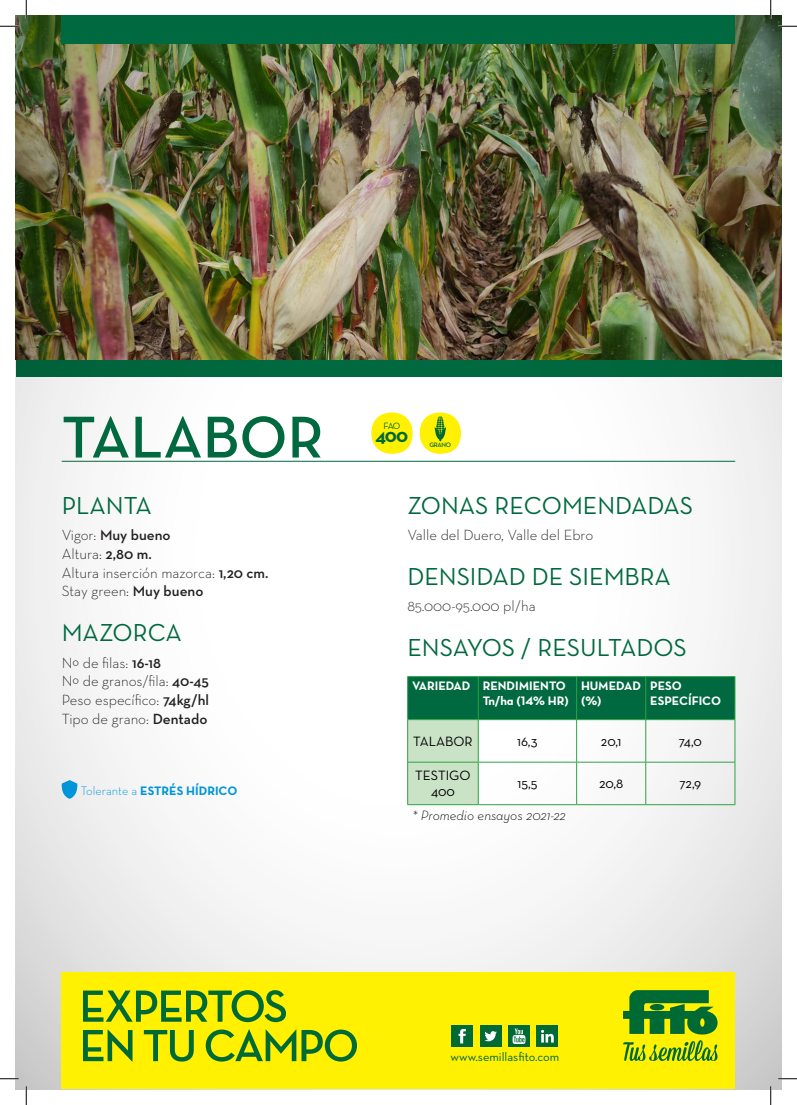
<style>
.page{position:relative;width:797px;height:1105px;background:#fff}
.page>*{position:absolute;margin:0;border:0;box-sizing:border-box;transform-origin:0 0}
.t1{font:600 60px "Neutra Text";color:#00693f}
.t2{font:25px "Neutra Text";color:#00693f}
.t3{font:700 19.38px "Neutra Text";color:#006a35}
.t4{font:300 15px "Neutra Text";color:#231f20}
.t5{font:600 15px "Neutra Text";color:#231f20}
.t6{font:13.75px/16.5px "Neutra Text";color:#000;text-align:center}
.t7{font:italic 300 13.75px "Neutra Text";color:#000}
.t8{font:12.5px/15px "Neutra Text Bold Alt";color:#fff}
.t9{font:700 12.5px "Neutra Text";color:#0095d9}
.t10{font:12.5px "Neutra Text";color:#00693f}
.t11{font:9.38px "Neutra Text";color:#006a35}
.t12{font:600 6.62px "Neutra Text";letter-spacing:-.05em;color:#006a35}
.s1{font-weight:300}
.s2{font-weight:600}
</style>
<div class="page">
<img style="left:16px;top:16px;width:765px;height:1073px">
<div style="left:62px;top:16px;width:673px;height:28px;background:#00693f"></div>
<div style="left:62px;top:972px;width:673px;height:117px;background:#fff101"></div>
<svg style="left:623px;top:990px;width:94px;height:71px"></svg>
<div style="left:451px;top:1025px;width:22px;height:22px;background:#006a35"></div>
<svg style="left:458px;top:1029px;width:8px;height:14px"></svg>
<div style="left:480px;top:1025px;width:21px;height:22px;background:#006a35"></div>
<svg style="left:484px;top:1031px;width:13px;height:10px"></svg>
<div style="left:508px;top:1025px;width:21px;height:22px;background:#006a35"></div>
<svg style="left:512px;top:1028px;width:13px;height:16px"></svg>
<div style="left:536px;top:1025px;width:22px;height:22px;background:#006a35"></div>
<svg style="left:541px;top:1030px;width:12px;height:12px"></svg>
<hr style="left:62px;top:461px;width:673px;height:1px;background:#00693f">
<div style="left:371px;top:412px;width:41px;height:42px;background:#fff101;border-radius:50%"></div>
<div style="left:419px;top:412px;width:42px;height:42px;background:#fff101;border-radius:50%"></div>
<svg style="left:434px;top:416px;width:12px;height:25px"></svg>
<svg style="left:83px;top:990px;width:203px;height:32px"></svg>
<svg style="left:83px;top:1029px;width:49px;height:32px"></svg>
<svg style="left:144px;top:1030px;width:50px;height:31px"></svg>
<svg style="left:206px;top:1029px;width:151px;height:32px"></svg>
<svg style="left:408px;top:677px;width:326px;height:127px"></svg>
<hr style="left:407px;top:676px;width:71px;height:1px;background:#2da343">
<hr style="left:407px;top:677px;width:1px;height:42px;background:#2da343">
<hr style="left:478px;top:676px;width:98px;height:1px;background:#2da343">
<hr style="left:478px;top:677px;width:1px;height:42px;background:#2da343">
<hr style="left:576px;top:676px;width:69px;height:1px;background:#2da343">
<hr style="left:576px;top:677px;width:1px;height:42px;background:#2da343">
<hr style="left:645px;top:676px;width:90px;height:1px;background:#2da343">
<hr style="left:645px;top:677px;width:1px;height:42px;background:#2da343">
<hr style="left:734px;top:677px;width:1px;height:42px;background:#2da343">
<hr style="left:407px;top:719px;width:71px;height:1px;background:#2da343">
<hr style="left:478px;top:719px;width:98px;height:1px;background:#2da343">
<hr style="left:576px;top:719px;width:69px;height:1px;background:#2da343">
<hr style="left:576px;top:720px;width:1px;height:42px;background:#2da343">
<hr style="left:645px;top:719px;width:90px;height:1px;background:#2da343">
<hr style="left:645px;top:720px;width:1px;height:42px;background:#2da343">
<hr style="left:478px;top:762px;width:98px;height:1px;background:#2da343">
<hr style="left:576px;top:762px;width:69px;height:1px;background:#2da343">
<hr style="left:576px;top:762px;width:1px;height:42px;background:#2da343">
<hr style="left:645px;top:762px;width:90px;height:1px;background:#2da343">
<hr style="left:645px;top:762px;width:1px;height:42px;background:#2da343">
<hr style="left:734px;top:720px;width:1px;height:42px;background:#2da343">
<hr style="left:734px;top:762px;width:1px;height:42px;background:#2da343">
<hr style="left:478px;top:804px;width:98px;height:1px;background:#2da343">
<hr style="left:576px;top:804px;width:69px;height:1px;background:#2da343">
<hr style="left:645px;top:804px;width:90px;height:1px;background:#2da343">
<hr style="left:407px;top:720px;width:1px;height:42px;background:#2da343">
<hr style="left:478px;top:720px;width:1px;height:42px;background:#2da343">
<hr style="left:407px;top:762px;width:1px;height:42px;background:#2da343">
<hr style="left:478px;top:762px;width:1px;height:42px;background:#2da343">
<hr style="left:407px;top:804px;width:71px;height:1px;background:#2da343">
<hr style="left:408px;top:762px;width:70px;height:1px;background:#2da343">
<svg style="left:61px;top:780px;width:17px;height:19px"></svg>
<svg style="left:0;top:25px;width:19px;height:2px"></svg>
<svg style="left:778px;top:25px;width:19px;height:2px"></svg>
<svg style="left:0;top:1078px;width:19px;height:1px"></svg>
<svg style="left:778px;top:1078px;width:19px;height:1px"></svg>
<svg style="left:25px;top:0;width:2px;height:19px"></svg>
<svg style="left:25px;top:1086px;width:2px;height:19px"></svg>
<svg style="left:770px;top:0;width:1px;height:19px"></svg>
<svg style="left:770px;top:1086px;width:1px;height:19px"></svg>
<p class="t1" style="left:62px;top:400px;width:264px">TALABOR</p>
<p class="t11" style="left:383px;top:420px;width:19px">FAO</p>
<p class="t3" style="left:375px;top:423px;width:34px">400</p>
<p class="t12" style="left:429px;top:441px;width:23px">GRANO</p>
<p class="t2" style="left:62px;top:490px;width:92px">PLANTA</p>
<p class="t5" style="left:62px;top:526px;width:110px"><span class="s1">Vigor:</span> Muy bueno</p>
<p class="t4" style="left:62px;top:544px;width:92px">Altura: <span class="s2">2,80 m.</span></p>
<p class="t4" style="left:62px;top:563px;width:208px">Altura inserción mazorca: <span class="s2">1,20 cm.</span></p>
<p class="t4" style="left:62px;top:582px;width:143px">Stay green: <span class="s2">Muy bueno</span></p>
<p class="t2" style="left:62px;top:618px;width:122px">MAZORCA</p>
<p class="t4" style="left:62px;top:653px;width:101px">Nº de filas: <span class="s2">16-18</span></p>
<p class="t4" style="left:62px;top:672px;width:149px">Nº de granos/fila: <span class="s2">40-45</span></p>
<p class="t4" style="left:62px;top:691px;width:149px">Peso específico: <span class="s2">74kg/hl</span></p>
<p class="t4" style="left:62px;top:709px;width:147px">Tipo de grano: <span class="s2">Dentado</span></p>
<p class="t9" style="left:81px;top:783px;width:158px"><span class="s1">Tolerante a</span> ESTRÉS HÍDRICO</p>
<p class="t2" style="left:407px;top:490px;width:287px">ZONAS RECOMENDADAS</p>
<p class="t4" style="left:407px;top:526px;width:188px">Valle del Duero, Valle del Ebro</p>
<p class="t2" style="left:407px;top:561px;width:265px">DENSIDAD DE SIEMBRA</p>
<p class="t4" style="left:407px;top:597px;width:130px">85.000-95.000 pl/ha</p>
<p class="t2" style="left:407px;top:633px;width:281px">ENSAYOS / RESULTADOS</p>
<p class="t8" style="left:412px;top:678px;width:60px">VARIEDAD</p>
<p class="t8" style="left:482px;top:678px;width:87px">RENDIMIENTO<br>Tn/ha (14% HR)</p>
<p class="t8" style="left:581px;top:678px;width:61px">HUMEDAD (%)</p>
<p class="t8" style="left:650px;top:678px;width:72px">PESO<br>ESPECÍFICO</p>
<p class="t6" style="left:413px;top:732px;width:61px">TALABOR</p>
<p class="t6" style="left:517px;top:732px;width:22px">16,3</p>
<p class="t6" style="left:601px;top:732px;width:22px">20,1</p>
<p class="t6" style="left:678px;top:732px;width:25px">74,0</p>
<p class="t6" style="left:415px;top:767px;width:57px">TESTIGO<br>400</p>
<p class="t6" style="left:517px;top:775px;width:22px">15,5</p>
<p class="t6" style="left:599px;top:775px;width:26px">20,8</p>
<p class="t6" style="left:679px;top:775px;width:23px">72,9</p>
<p class="t7" style="left:412px;top:807px;width:155px">* Promedio ensayos 2021-22</p>
<p class="t10" style="left:450px;top:1049px;width:110px">www.semillasfito.com</p>
</div>
